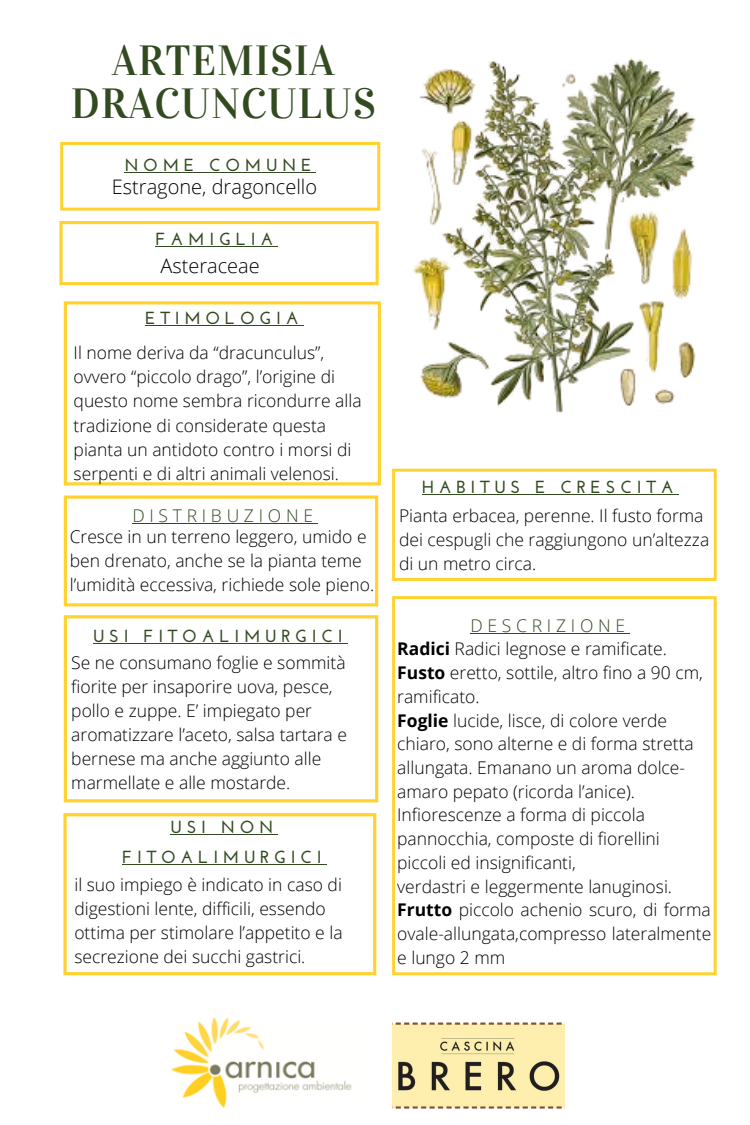
<style>
.page{position:relative;width:750px;height:1125px;background:#fff}
.page>*{position:absolute;margin:0;border:0;box-sizing:border-box;transform-origin:0 0}
.t1{font:42px/42.9px "Vidaloka";letter-spacing:.02em;color:#324a20;text-align:center}
.t2{font:300 20px "Open Sans";color:#000}
.t3{font:300 17.5px/23.8px "Open Sans";color:#000}
.t4{font:700 17.5px/30px "Josefin Sans";letter-spacing:.27em;color:#324a20;text-align:center}
.t5{font:300 17.5px "Open Sans";letter-spacing:.27em;color:#324a20}
.s1{font-weight:700}
</style>
<div class="page">
<svg style="left:59px;top:221px;width:320px;height:64px"></svg>
<svg style="left:392px;top:596px;width:325px;height:379px"></svg>
<svg style="left:64px;top:495px;width:314px;height:111px"></svg>
<img style="left:392px;top:1023px;width:173px;height:86px">
<img style="left:171px;top:1017px;width:181px;height:91px">
<svg style="left:64px;top:301px;width:317px;height:184px"></svg>
<svg style="left:60px;top:142px;width:320px;height:69px"></svg>
<svg style="left:63px;top:813px;width:313px;height:162px"></svg>
<svg style="left:392px;top:469px;width:325px;height:112px"></svg>
<svg style="left:64px;top:615px;width:314px;height:187px"></svg>
<img style="left:412px;top:58px;width:284px;height:355px">
<hr style="left:422px;top:494px;width:257px;height:1px;background:#324a20">
<hr style="left:124px;top:172px;width:192px;height:1px;background:#324a20">
<hr style="left:156px;top:246px;width:122px;height:1px;background:#324a20">
<hr style="left:471px;top:633px;width:159px;height:1px;background:#324a20">
<hr style="left:132px;top:523px;width:186px;height:1px;background:#324a20">
<hr style="left:145px;top:325px;width:159px;height:1px;background:#324a20">
<hr style="left:171px;top:834px;width:107px;height:1px;background:#324a20">
<hr style="left:122px;top:864px;width:204px;height:1px;background:#324a20">
<hr style="left:93px;top:643px;width:255px;height:1px;background:#324a20">
<h1 class="t1" style="left:71px;top:39px;width:306px">ARTEMISIA<br>DRACUNCULUS</h1>
<p class="t4" style="left:124px;top:151px;width:189px">NOME COMUNE</p>
<p class="t2" style="left:112px;top:172px;width:207px">Estragone, dragoncello</p>
<p class="t4" style="left:156px;top:226px;width:119px">FAMIGLIA</p>
<p class="t2" style="left:160px;top:251px;width:101px">Asteraceae</p>
<p class="t4" style="left:145px;top:305px;width:155px">ETIMOLOGIA</p>
<p class="t3" style="left:74px;top:340px;width:290px;line-height:24.4px">Il nome deriva da “dracunculus”, ovvero “piccolo drago”, l’origine di questo nome sembra ricondurre alla tradizione di considerate questa pianta un antidoto contro i morsi di serpenti e di altri animali velenosi.</p>
<p class="t5" style="left:132px;top:504px;width:182px">DISTRIBUZIONE</p>
<p class="t3" style="left:70px;top:524px;width:306px;line-height:24.4px">Cresce in un terreno leggero, umido e ben drenato, anche se la pianta teme l’umidità eccessiva, richiede sole pieno.</p>
<p class="t4" style="left:93px;top:623px;width:251px">USI FITOALIMURGICI</p>
<p class="t3" style="left:71px;top:650px;width:277px">Se ne consumano foglie e sommità fiorite per insaporire uova, pesce, pollo e zuppe. E’ impiegato per aromatizzare l’aceto, salsa tartara e bernese ma anche aggiunto alle marmellate e alle mostarde.</p>
<p class="t4" style="left:122px;top:814px;width:201px">USI NON<br>FITOALIMURGICI</p>
<p class="t3" style="left:74px;top:872px;width:270px">il suo impiego è indicato in caso di digestioni lente, difficili, essendo ottima per stimolare l’appetito e la secrezione dei succhi gastrici.</p>
<p class="t4" style="left:422px;top:473px;width:254px">HABITUS E CRESCITA</p>
<p class="t3" style="left:399px;top:503px;width:312px">Pianta erbacea, perenne. Il fusto forma dei cespugli che raggiungono un’altezza di un metro circa.</p>
<p class="t5" style="left:471px;top:613px;width:156px">DESCRIZIONE</p>
<p class="t3" style="left:397px;top:637px;width:316px"><span class="s1">Radici</span> Radici legnose e ramificate.<br><span class="s1">Fusto</span> eretto, sottile, altro fino a 90 cm, ramificato.<br><span class="s1">Foglie</span> lucide, lisce, di colore verde chiaro, sono alterne e di forma stretta allungata. Emanano un aroma dolce&shy;amaro pepato (ricorda l’anice).<br>Infiorescenze a forma di piccola pannocchia, composte di fiorellini piccoli ed insignificanti,<br>verdastri e leggermente lanuginosi.<br><span class="s1">Frutto</span> piccolo achenio scuro, di forma ovale-allungata,compresso lateralmente e lungo 2 mm</p>
</div>
